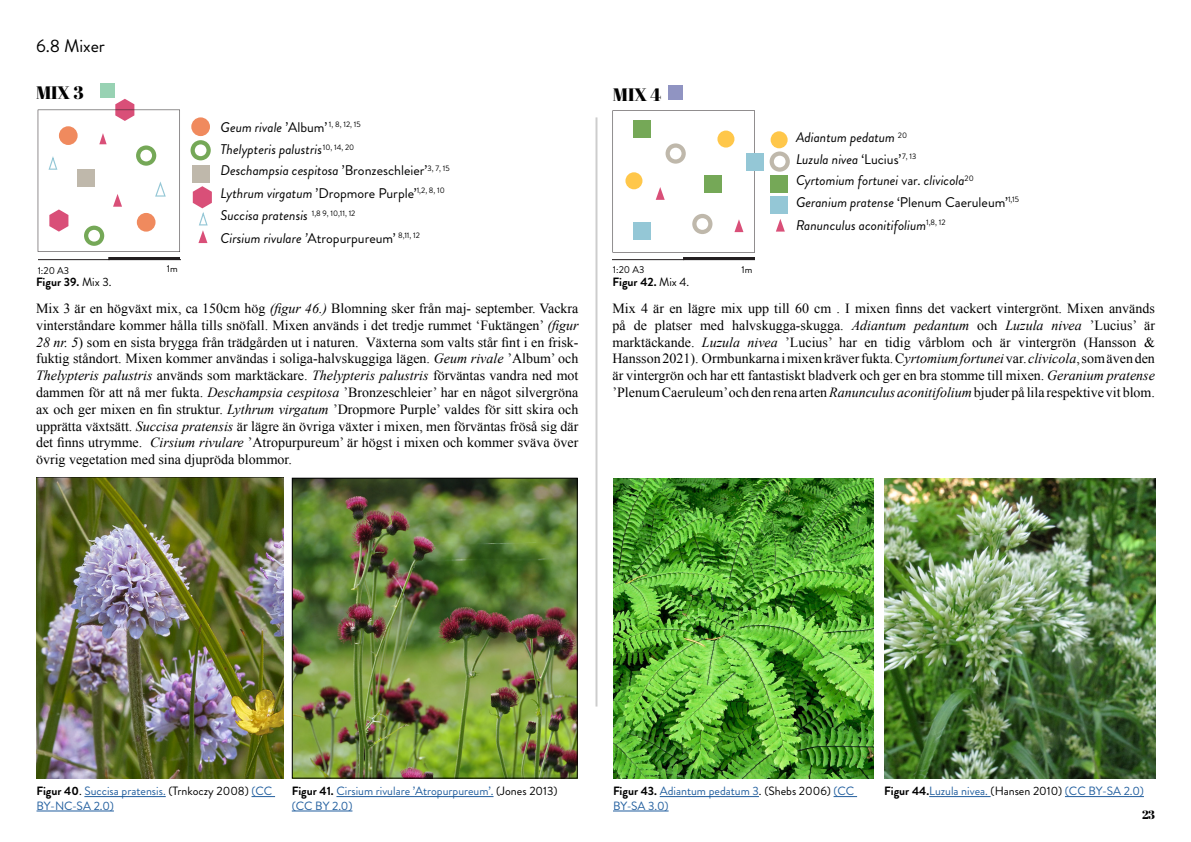
<style>
.page{position:relative;width:1191px;height:842px;background:#fff}
.page>*{position:absolute;margin:0;border:0;box-sizing:border-box;transform-origin:0 0}
.t1{font:18px "Abril Fatface";color:#000}
.t2{font:18px "Brandon Grotesque";color:#000}
.t3{font:14px/16.8px "Times New Roman";color:#000;text-align:justify}
.t4{font:italic 14px "Brandon Grotesque";color:#000}
.t5{font:14px "Brandon Grotesque";color:#000}
.t6{font:12px/14.4px "Brandon Grotesque";color:#215e9e}
.t7{font:700 12px "Brandon Grotesque";color:#000}
.t8{font:12px "Abril Fatface";color:#000}
.t9{font:10px "Brandon Grotesque";color:#000}
.t10{font:8px "Brandon Grotesque";color:#000}
.s1{font-style:normal}
.s2{font-style:italic}
.s3{font-weight:400}
.s4{font-weight:700;color:#000}
.s5{color:#000}
</style>
<div class="page">
<hr style="left:595px;top:117px;width:2px;height:589px;background:#000">
<img style="left:36px;top:478px;width:248px;height:301px">
<img style="left:613px;top:478px;width:260px;height:300px">
<img style="left:294px;top:480px;width:282px;height:297px">
<div style="left:292px;top:478px;width:286px;height:301px;border:1px solid #000"></div>
<img style="left:884px;top:478px;width:271px;height:300px">
<hr style="left:84px;top:796px;width:82px;height:1px;background:#215e9e">
<svg style="left:251px;top:796px;width:24px;height:1px"></svg>
<hr style="left:36px;top:811px;width:78px;height:1px;background:#215e9e">
<hr style="left:659px;top:796px;width:100px;height:1px;background:#215e9e">
<svg style="left:833px;top:796px;width:24px;height:1px"></svg>
<hr style="left:613px;top:811px;width:55px;height:1px;background:#215e9e">
<hr style="left:336px;top:796px;width:157px;height:1px;background:#215e9e">
<hr style="left:292px;top:811px;width:60px;height:1px;background:#215e9e">
<hr style="left:929px;top:796px;width:61px;height:1px;background:#215e9e">
<hr style="left:1065px;top:796px;width:79px;height:1px;background:#215e9e">
<div style="left:100px;top:84px;width:15px;height:14px;background:#98d2b3"></div>
<div style="left:668px;top:85px;width:15px;height:15px;background:#9094c2"></div>
<svg style="left:38px;top:99px;width:142px;height:161px"></svg>
<div style="left:77px;top:169px;width:18px;height:18px;background:#bfb8ab"></div>
<svg style="left:190px;top:140px;width:21px;height:20px"></svg>
<div style="left:191px;top:117px;width:19px;height:19px;background:#f08a5e;border-radius:50%"></div>
<svg style="left:193px;top:186px;width:19px;height:57px"></svg>
<div style="left:192px;top:166px;width:18px;height:17px;background:#bfb8ab"></div>
<div style="left:745px;top:153px;width:18px;height:17px;background:#94c7d6"></div>
<svg style="left:612px;top:110px;width:143px;height:150px"></svg>
<svg style="left:769px;top:151px;width:21px;height:21px"></svg>
<div style="left:770px;top:196px;width:18px;height:18px;background:#94c7d6"></div>
<div style="left:770px;top:176px;width:18px;height:17px;background:#75a857"></div>
<div style="left:770px;top:131px;width:17px;height:17px;background:#ffc74a;border-radius:50%"></div>
<svg style="left:776px;top:219px;width:9px;height:13px"></svg>
<p class="t2" style="left:36px;top:34px;width:70px">6.8 Mixer</p>
<p class="t1" style="left:36px;top:80px;width:49px">MIX 3</p>
<p class="t1" style="left:613px;top:81px;width:50px">MIX 4</p>
<p class="t10" style="left:329px;top:119px;width:33px">1, 8, 12, 15</p>
<p class="t4" style="left:221px;top:118px;width:108px">Geum rivale <span class="s1">’Album’</span></p>
<p class="t4" style="left:221px;top:140px;width:103px">Thelypteris palustris</p>
<p class="t10" style="left:323px;top:141px;width:33px">10, 14, 20</p>
<p class="t10" style="left:427px;top:162px;width:24px">3, 7, 15</p>
<p class="t4" style="left:221px;top:161px;width:208px">Deschampsia cespitosa <span class="s1">’Bronzeschleier’</span></p>
<p class="t5" style="left:221px;top:183px;width:198px"><span class="s2">Lythrum virgatum</span> ’Dropmore Purple’</p>
<p class="t10" style="left:417px;top:185px;width:30px">1,2, 8, 10</p>
<p class="t4" style="left:221px;top:205px;width:89px">Succisa pratensis</p>
<p class="t10" style="left:312px;top:207px;width:45px">1,8 9, 10,11, 12</p>
<p class="t10" style="left:398px;top:230px;width:23px">8,11, 12</p>
<p class="t4" style="left:221px;top:228px;width:177px">Cirsium rivulare ’<span class="s1">Atropurpureum’</span></p>
<p class="t9" style="left:38px;top:263px;width:33px">1:20 A3</p>
<p class="t9" style="left:167px;top:262px;width:12px">1m</p>
<p class="t9" style="left:613px;top:263px;width:33px">1:20 A3</p>
<p class="t9" style="left:741px;top:263px;width:12px">1m</p>
<p class="t7" style="left:36px;top:273px;width:77px">Figur 39. <span class="s3">Mix 3.</span></p>
<p class="t7" style="left:612px;top:273px;width:78px">Figur 42. <span class="s3">Mix 4.</span></p>
<p class="t4" style="left:796px;top:127px;width:101px">Adiantum pedatum</p>
<p class="t10" style="left:898px;top:129px;width:11px">20</p>
<p class="t10" style="left:902px;top:150px;width:16px">7, 13</p>
<p class="t4" style="left:796px;top:149px;width:107px">Luzula nivea <span class="s1">‘Lucius’</span></p>
<p class="t4" style="left:796px;top:171px;width:170px">Cyrtomium fortunei <span class="s1">var.</span> clivicola</p>
<p class="t10" style="left:964px;top:173px;width:11px">20</p>
<p class="t10" style="left:1008px;top:194px;width:13px">1,15</p>
<p class="t5" style="left:796px;top:193px;width:213px"><span class="s2">Geranium pratense</span> ‘Plenum Caeruleum’</p>
<p class="t4" style="left:796px;top:215px;width:132px">Ranunculus aconitifolium</p>
<p class="t10" style="left:926px;top:217px;width:21px">1,8, 12</p>
<p class="t3" style="left:36px;top:300px;width:544px">Mix 3 är en högväxt mix, ca 150cm hög <span class="s2">(figur 46.)</span> Blomning sker från maj- september. Vackra vinterståndare kommer hålla tills snöfall. Mixen används i det tredje rummet ‘Fuktängen’ <span class="s2">(figur 28 nr. 5</span>) som en sista brygga från trädgården ut i naturen. Växterna som valts står fint i en frisk&shy;fuktig ståndort. Mixen kommer användas i soliga-halvskuggiga lägen. <span class="s2">Geum rivale</span> ’Album’ och <span class="s2">Thelypteris palustris</span> används som marktäckare. <span class="s2">Thelypteris palustris</span> förväntas vandra ned mot dammen för att nå mer fukta. <span class="s2">Deschampsia cespitosa</span> ’Bronzeschleier’ har en något silvergröna ax och ger mixen en fin struktur. <span class="s2">Lythrum virgatum</span> ’Dropmore Purple’ valdes för sitt skira och upprätta växtsätt. <span class="s2">Succisa pratensis</span> är lägre än övriga växter i mixen, men förväntas fröså sig där det finns utrymme. <span class="s2">Cirsium rivulare</span> ’Atropurpureum’ är högst i mixen och kommer sväva över övrig vegetation med sina djupröda blommor.</p>
<p class="t3" style="left:612px;top:300px;width:544px">Mix 4 är en lägre mix upp till 60 cm . I mixen finns det vackert vintergrönt. Mixen används på de platser med halvskugga-skugga. <span class="s2">Adiantum pedantum</span> och <span class="s2">Luzula nivea</span> ’Lucius’ är marktäckande. <span class="s2">Luzula nivea</span> ’Lucius’ har en tidig vårblom och är vintergrön (Hansson &amp; Hansson 2021). Ormbunkarna i mixen kräver fukta. C<span class="s2">yrtomium fortunei</span> var. <span class="s2">clivicola</span>, som även den är vintergrön och har ett fantastiskt bladverk och ger en bra stomme till mixen. <span class="s2">Geranium pratense </span>’Plenum Caeruleum’ och den rena arten <span class="s2">Ranunculus aconitifolium</span> bjuder på lila respektive vit blom.</p>
<p class="t6" style="left:292px;top:784px;width:267px"><span class="s4">Figur 41.</span> Cirsium rivulare ’Atropurpureum’. <span class="s5">(Jones 2013) </span>(CC BY 2.0)</p>
<p class="t6" style="left:884px;top:784px;width:261px"><span class="s4">Figur 44.</span>Luzula nivea. <span class="s5">(Hansen 2010)</span> (CC BY-SA 2.0)</p>
<p class="t6" style="left:36px;top:784px;width:237px"><span class="s4">Figur 40</span><span class="s5">.</span> Succisa pratensis. <span class="s5">(Trnkoczy 2008)</span> (CC<br>BY-NC-SA 2.0)</p>
<p class="t6" style="left:613px;top:784px;width:243px"><span class="s4">Figur 43.</span> Adiantum pedatum 3<span class="s5">. (Shebs 2006)</span> (CC<br>BY-SA 3.0)</p>
<p class="t8" style="left:1142px;top:806px;width:14px">23</p>
</div>
